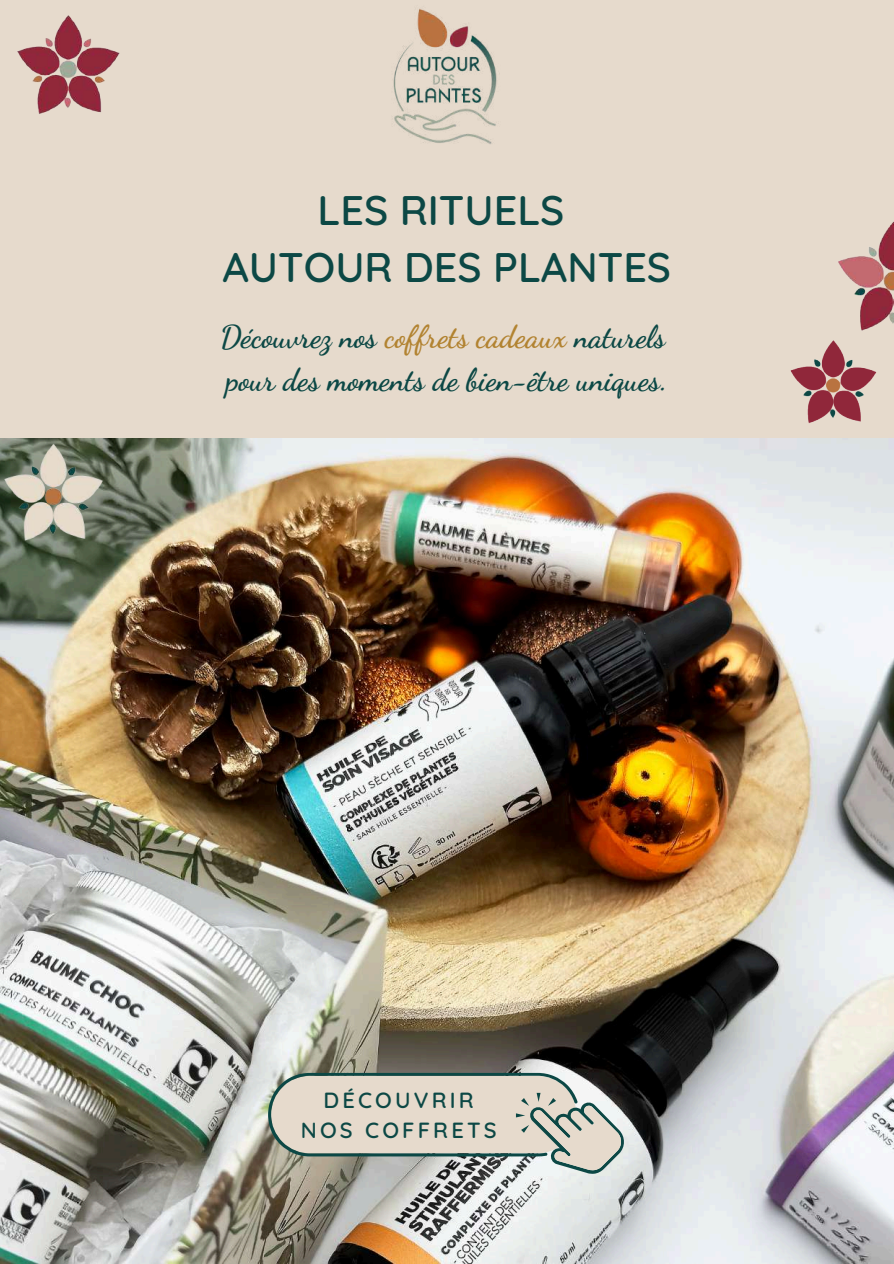
<style>
.page{position:relative;width:894px;height:1264px;background:#fff}
.page>*{position:absolute;margin:0;border:0;box-sizing:border-box;transform-origin:0 0}
.t1{font:600 41.4px/57.3px "Quicksand";color:#0c4845;text-align:center}
.t2{font:700 30.9px/42.8px "Dancing Script";color:#0c4845}
.t3{font:600 21.9px/30.2px "Quicksand";letter-spacing:.145em;color:#0c4845;text-align:center}
.s1{color:#b28331}
</style>
<div class="page">
<div style="left:0;top:0;width:893px;height:1263px;background:#e6dacc"></div>
<img style="left:0;top:438px;width:893px;height:825px">
<svg style="left:268px;top:1072px;width:356px;height:101px"></svg>
<img style="left:393px;top:8px;width:104px;height:136px">
<img style="left:17px;top:15px;width:103px;height:99px">
<img style="left:790px;top:340px;width:87px;height:83px">
<img style="left:838px;top:222px;width:55px;height:109px">
<img style="left:0;top:438px;width:107px;height:107px">
<h1 class="t1" style="left:222px;top:181px;width:450px">LES RITUELS<br>AUTOUR DES PLANTES</h1>
<p class="t2" style="left:220px;top:315px;width:449px">Découvrez nos <span class="s1">coffrets cadeaux</span> naturels pour des moments de bien-être uniques.</p>
<p class="t3" style="left:301px;top:1084px;width:197px">DÉCOUVRIR<br>NOS COFFRETS</p>
</div>
